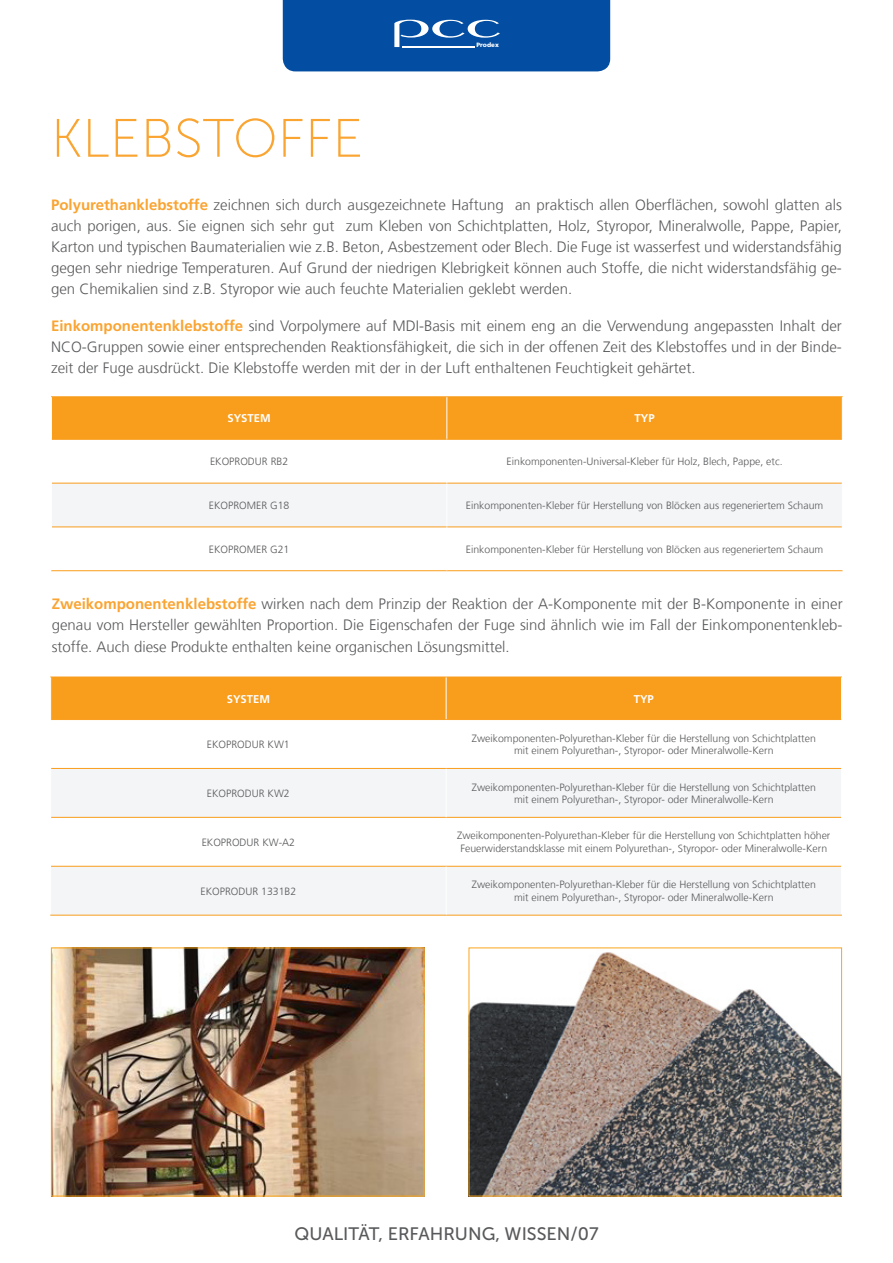
<style>
.page{position:relative;width:893px;height:1263px;background:#fff}
.page>*{position:absolute;margin:0;border:0;box-sizing:border-box;transform-origin:0 0}
.t1{font:54px "Museo Sans 100";color:#faa431}
.t2{font:18px "Museo Sans 500";color:#58595b}
.t3{font:300 15px/21px "Frutiger LT Com";color:#58595b;text-align:justify}
.t4{font:700 11.25px "Frutiger LT Com";color:#fff}
.t5{font:300 10.5px/12.6px "Frutiger LT Com";color:#58595b;text-align:center}
.t6{font:900 6.3px "Frutiger LT Std";color:#fff}
.s1{font-weight:700;color:#faa431}
</style>
<div class="page">
<div style="left:283px;top:0;width:327px;height:71px;background:#034ea2"></div>
<hr style="left:402px;top:46px;width:72px;height:1px;background:#fff">
<div style="left:52px;top:397px;width:790px;height:42px;background:#f99d1c"></div>
<svg style="left:52px;top:482px;width:790px;height:46px;background:#fcd7a3"></svg>
<div style="left:52px;top:484px;width:790px;height:42px;background:#f3f5f7"></div>
<hr style="left:51px;top:396px;width:396px;height:1px;background:#f99d1c">
<hr style="left:447px;top:396px;width:396px;height:1px;background:#f99d1c">
<hr style="left:446px;top:397px;width:1px;height:42px;background:#fff">
<hr style="left:52px;top:439px;width:395px;height:1px;background:#f99d1c">
<hr style="left:447px;top:439px;width:395px;height:1px;background:#f99d1c">
<hr style="left:52px;top:483px;width:395px;height:1px;background:#f99d1c">
<hr style="left:447px;top:483px;width:395px;height:1px;background:#f99d1c">
<hr style="left:52px;top:526px;width:395px;height:1px;background:#f99d1c">
<hr style="left:447px;top:526px;width:395px;height:1px;background:#f99d1c">
<hr style="left:51px;top:570px;width:396px;height:1px;background:#f99d1c">
<hr style="left:447px;top:570px;width:396px;height:1px;background:#f99d1c">
<hr style="left:446px;top:440px;width:1px;height:43px;background:#fff">
<hr style="left:446px;top:483px;width:1px;height:43px;background:#fff">
<hr style="left:446px;top:527px;width:1px;height:43px;background:#fff">
<div style="left:51px;top:678px;width:790px;height:41px;background:#f99d1c"></div>
<svg style="left:52px;top:720px;width:789px;height:48px"></svg>
<svg style="left:51px;top:769px;width:790px;height:146px;fill:#f3f5f7"></svg>
<hr style="left:50px;top:677px;width:396px;height:1px;background:#f99d1c">
<hr style="left:446px;top:677px;width:396px;height:1px;background:#f99d1c">
<hr style="left:50px;top:677px;width:1px;height:42px;background:#fff">
<hr style="left:446px;top:677px;width:1px;height:42px;background:#fff">
<hr style="left:841px;top:677px;width:1px;height:42px;background:#fff">
<hr style="left:51px;top:719px;width:395px;height:1px;background:#f99d1c">
<hr style="left:446px;top:719px;width:395px;height:1px;background:#f99d1c">
<hr style="left:51px;top:768px;width:395px;height:1px;background:#f99d1c">
<hr style="left:446px;top:768px;width:395px;height:1px;background:#f99d1c">
<hr style="left:51px;top:817px;width:395px;height:1px;background:#f99d1c">
<hr style="left:446px;top:817px;width:395px;height:1px;background:#f99d1c">
<hr style="left:446px;top:720px;width:1px;height:48px;background:#fff">
<hr style="left:446px;top:769px;width:1px;height:48px;background:#fff">
<hr style="left:446px;top:818px;width:1px;height:48px;background:#fff">
<hr style="left:446px;top:866px;width:395px;height:1px;background:#f99d1c">
<hr style="left:446px;top:915px;width:396px;height:1px;background:#f99d1c">
<hr style="left:51px;top:866px;width:395px;height:1px;background:#f99d1c">
<hr style="left:446px;top:867px;width:1px;height:48px;background:#fff">
<hr style="left:50px;top:915px;width:396px;height:1px;background:#f99d1c">
<img style="left:53px;top:949px;width:369px;height:245px">
<div style="left:51px;top:947px;width:373px;height:249px;border:1px solid #faa61a"></div>
<img style="left:471px;top:952px;width:369px;height:242px">
<h1 class="t1" style="left:51px;top:110px;width:63px">KLEBSTOFFE</h1>
<p class="t6" style="left:476px;top:41px;width:24px">Prodex</p>
<p class="t3" style="left:51px;top:195px;width:792px"><span class="s1">Polyurethanklebstoffe</span> zeichnen sich durch ausgezeichnete Haftung an praktisch allen Oberflächen, sowohl glatten als auch porigen, aus. Sie eignen sich sehr gut zum Kleben von Schichtplatten, Holz, Styropor, Mineralwolle, Pappe, Papier, Karton und typischen Baumaterialien wie z.B. Beton, Asbestzement oder Blech. Die Fuge ist wasserfest und widerstandsfähig gegen sehr niedrige Temperaturen. Auf Grund der niedrigen Klebrigkeit können auch Stoffe, die nicht widerstandsfähig ge&shy;gen Chemikalien sind z.B. Styropor wie auch feuchte Materialien geklebt werden.</p>
<p class="t3" style="left:51px;top:315px;width:792px"><span class="s1">Einkomponentenklebstoffe</span> sind Vorpolymere auf MDI-Basis mit einem eng an die Verwendung angepassten Inhalt der NCO-Gruppen sowie einer entsprechenden Reaktionsfähigkeit, die sich in der offenen Zeit des Klebstoffes und in der Binde&shy;zeit der Fuge ausdrückt. Die Klebstoffe werden mit der in der Luft enthaltenen Feuchtigkeit gehärtet.</p>
<p class="t4" style="left:228px;top:412px;width:45px">SYSTEM</p>
<p class="t4" style="left:635px;top:412px;width:22px">TYP</p>
<p class="t5" style="left:210px;top:455px;width:80px">EKOPRODUR RB2</p>
<p class="t5" style="left:507px;top:455px;width:277px">Einkomponenten-Universal-Kleber für Holz, Blech, Pappe, etc.</p>
<p class="t5" style="left:209px;top:499px;width:82px">EKOPROMER G18</p>
<p class="t5" style="left:466px;top:499px;width:359px">Einkomponenten-Kleber für Herstellung von Blöcken aus regeneriertem Schaum</p>
<p class="t5" style="left:209px;top:543px;width:82px">EKOPROMER G21</p>
<p class="t5" style="left:466px;top:543px;width:359px">Einkomponenten-Kleber für Herstellung von Blöcken aus regeneriertem Schaum</p>
<p class="t3" style="left:52px;top:594px;width:792px"><span class="s1">Zweikomponentenklebstoffe</span> wirken nach dem Prinzip der Reaktion der A-Komponente mit der B-Komponente in einer genau vom Hersteller gewählten Proportion. Die Eigenschafen der Fuge sind ähnlich wie im Fall der Einkomponentenkleb&shy;stoffe. Auch diese Produkte enthalten keine organischen Lösungsmittel.</p>
<p class="t4" style="left:227px;top:692px;width:45px">SYSTEM</p>
<p class="t4" style="left:634px;top:692px;width:22px">TYP</p>
<p class="t5" style="left:207px;top:738px;width:84px">EKOPRODUR KW1</p>
<p class="t5" style="left:472px;top:732px;width:346px">Zweikomponenten-Polyurethan-Kleber für die Herstellung von Schichtplatten mit einem Polyurethan-, Styropor- oder Mineralwolle-Kern</p>
<p class="t5" style="left:207px;top:787px;width:84px">EKOPRODUR KW2</p>
<p class="t5" style="left:472px;top:781px;width:346px">Zweikomponenten-Polyurethan-Kleber für die Herstellung von Schichtplatten mit einem Polyurethan-, Styropor- oder Mineralwolle-Kern</p>
<p class="t5" style="left:202px;top:836px;width:95px">EKOPRODUR KW-A2</p>
<p class="t5" style="left:457px;top:829px;width:375px">Zweikomponenten-Polyurethan-Kleber für die Herstellung von Schichtplatten höher<br>Feuerwiderstandsklasse mit einem Polyurethan-, Styropor- oder Mineralwolle-Kern</p>
<p class="t5" style="left:201px;top:885px;width:97px">EKOPRODUR 1331B2</p>
<p class="t5" style="left:472px;top:878px;width:346px">Zweikomponenten-Polyurethan-Kleber für die Herstellung von Schichtplatten mit einem Polyurethan-, Styropor- oder Mineralwolle-Kern</p>
<p class="t2" style="left:294px;top:1224px;width:306px">QUALITÄT, ERFAHRUNG, WISSEN/07</p>
</div>
